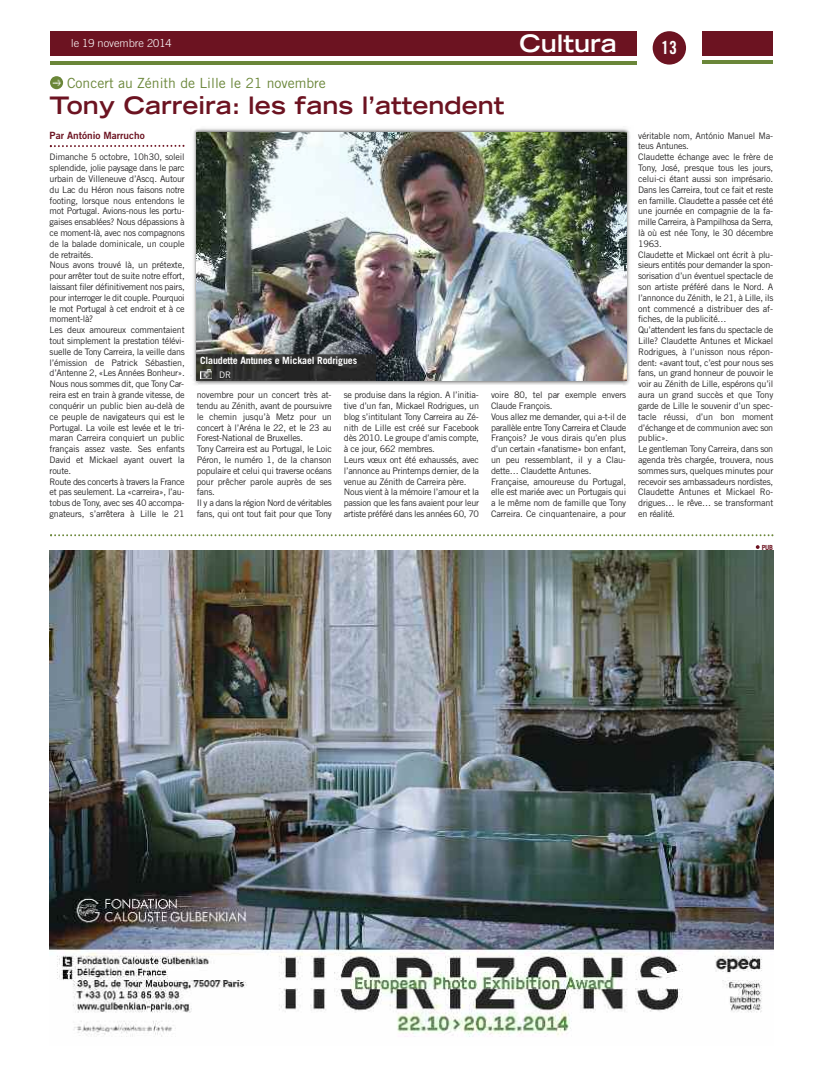
<style>
.page{position:relative;width:823px;height:1078px;background:#fff}
.page>*{position:absolute;margin:0;border:0;box-sizing:border-box;transform-origin:0 0}
.t1{font:700 expanded 24px "Trade Gothic LT";color:#6c1321}
.t2{font:700 expanded 24px "Trade Gothic LT";color:#fff}
.t3{font:18px "Trade Gothic LT Bold Cond Twenty";color:#fff}
.t4{font:14px "Trade Gothic LT";color:#6a8639}
.t5{font:300 11px "Trade Gothic LT";color:#fff}
.t6{font:700 10px "Trade Gothic LT";letter-spacing:-.015em;color:#fff}
.t7{font:10px "Trade Gothic LT Bold Two";color:#6c1321}
.t8{font:9px/10.8px "Trade Gothic LT";letter-spacing:-.03em;color:#272627}
.t9{font:9px "Trade Gothic LT";color:#fff}
.t10{font:700 7px "Trade Gothic LT";color:#6c1321}
</style>
<div class="page">
<div style="left:50px;top:31px;width:586px;height:25px;background:#6c1321"></div>
<hr style="left:50px;top:61px;width:586px;height:3px;background:#6a8639">
<div style="left:702px;top:31px;width:70px;height:25px;background:#6c1321"></div>
<hr style="left:702px;top:60px;width:70px;height:4px;background:#6a8639">
<div style="left:652px;top:31px;width:33px;height:34px;background:#6c1321;border-radius:50%"></div>
<svg style="left:50px;top:76px;width:13px;height:13px"></svg>
<svg style="left:52px;top:78px;width:10px;height:8px"></svg>
<svg style="left:50px;top:145px;width:134px;height:2px"></svg>
<svg style="left:50px;top:534px;width:723px;height:2px"></svg>
<img style="left:50px;top:550px;width:722px;height:487px">
<svg style="left:755px;top:545px;width:4px;height:4px"></svg>
<img style="left:193px;top:128px;width:437px;height:257px">
<img style="left:196px;top:132px;width:429px;height:248px">
<img style="left:196px;top:380px;width:179px;height:1px">
<img style="left:211px;top:354px;width:164px;height:26px">
<svg style="left:196px;top:354px;width:15px;height:26px"></svg>
<p class="t5" style="left:71px;top:37px;width:102px">le 19 novembre 2014</p>
<h3 class="t4" style="left:67px;top:74px;width:260px">Concert au Zénith de Lille le 21 novembre</h3>
<h1 class="t2" style="left:519px;top:28px;width:99px">Cultura</h1>
<h2 class="t3" style="left:660px;top:37px;width:17px">13</h2>
<h1 class="t1" style="left:50px;top:90px;width:456px">Tony Carreira: les fans l’attendent</h1>
<p class="t8" style="left:50px;top:151px;width:136px">Dimanche 5 octobre, 10h30, soleil splendide, jolie paysage dans le parc urbain de Villeneuve d’Ascq. Autour du Lac du Héron nous faisons notre footing, lorsque nous entendons le mot Portugal. Avions-nous les portu&shy;gaises ensablées? Nous dépassions à ce moment-là, avec nos compagnons de la balade dominicale, un couple de retraités.<br>Nous avons trouvé là, un prétexte, pour arrêter tout de suite notre effort, laissant filer définitivement nos pairs, pour interroger le dit couple. Pourquoi le mot Portugal à cet endroit et à ce moment-là?<br>Les deux amoureux commentaient tout simplement la prestation télévi&shy;suelle de Tony Carreira, la veille dans l’émission de Patrick Sébastien, d’Antenne 2, «Les Années Bonheur».<br>Nous nous sommes dit, que Tony Car&shy;reira est en train à grande vitesse, de conquérir un public bien au-delà de ce peuple de navigateurs qui est le Portugal. La voile est levée et le tri&shy;maran Carreira conquiert un public français assez vaste. Ses enfants David et Mickael ayant ouvert la route.<br>Route des concerts à travers la France et pas seulement. La «carreira», l’au&shy;tobus de Tony, avec ses 40 accompa&shy;gnateurs, s’arrêtera à Lille le 21</p>
<p class="t7" style="left:50px;top:130px;width:96px">Par António Marrucho</p>
<p class="t6" style="left:200px;top:355px;width:158px">Claudette Antunes e Mickael Rodrigues</p>
<p class="t9" style="left:219px;top:369px;width:14px">DR</p>
<p class="t8" style="left:197px;top:389px;width:136px">novembre pour un concert très at&shy;tendu au Zénith, avant de poursuivre le chemin jusqu’à Metz pour un concert à l’Aréna le 22, et le 23 au<br>Forest-National de Bruxelles.<br>Tony Carreira est au Portugal, le Loic<br>Péron, le numéro 1, de la chanson populaire et celui qui traverse océans pour prêcher parole auprès de ses fans.<br>Il y a dans la région Nord de véritables fans, qui ont tout fait pour que Tony</p>
<p class="t8" style="left:344px;top:389px;width:136px">se produise dans la région. A l’initia&shy;tive d’un fan, Mickael Rodrigues, un blog s’intitulant Tony Carreira au Zé&shy;nith de Lille est créé sur Facebook dès 2010. Le groupe d’amis compte, à ce jour, 662 membres.<br>Leurs vœux ont été exhaussés, avec l’annonce au Printemps dernier, de la venue au Zénith de Carreira père.<br>Nous vient à la mémoire l’amour et la passion que les fans avaient pour leur artiste préféré dans les années 60, 70</p>
<p class="t8" style="left:491px;top:389px;width:136px">voire 80, tel par exemple envers Claude François.<br>Vous allez me demander, qui a-t-il de parallèle entre Tony Carreira et Claude François? Je vous dirais qu’en plus d’un certain «fanatisme» bon enfant, un peu ressemblant, il y a Clau&shy;dette… Claudette Antunes.<br>Française, amoureuse du Portugal, elle est mariée avec un Portugais qui a le même nom de famille que Tony Carreira. Ce cinquantenaire, a pour</p>
<p class="t8" style="left:637px;top:130px;width:136px">véritable nom, António Manuel Ma&shy;teus Antunes.<br>Claudette échange avec le frère de<br>Tony, José, presque tous les jours, celui-ci étant aussi son imprésario.<br>Dans les Carreira, tout ce fait et reste en famille. Claudette a passée cet été une journée en compagnie de la fa&shy;mille Carreira, à Pampilhosa da Serra, là où est née Tony, le 30 décembre<br>1963.<br>Claudette et Mickael ont écrit à plu&shy;sieurs entités pour demander la spon&shy;sorisation d’un éventuel spectacle de son artiste préféré dans le Nord. A l’annonce du Zénith, le 21, à Lille, ils ont commencé a distribuer des af&shy;fiches, de la publicité…<br>Qu’attendent les fans du spectacle de<br>Lille? Claudette Antunes et Mickael<br>Rodrigues, à l’unisson nous répon&shy;dent: «avant tout, c’est pour nous ses fans, un grand honneur de pouvoir le voir au Zénith de Lille, espérons qu’il aura un grand succès et que Tony garde de Lille le souvenir d’un spec&shy;tacle réussi, d’un bon moment d’échange et de communion avec son public».<br>Le gentleman Tony Carreira, dans son agenda très chargée, trouvera, nous sommes surs, quelques minutes pour recevoir ses ambassadeurs nordistes,<br>Claudette Antunes et Mickael Ro&shy;drigues… le rêve… se transformant en réalité.</p>
<p class="t10" style="left:761px;top:542px;width:13px">PUB</p>
</div>
